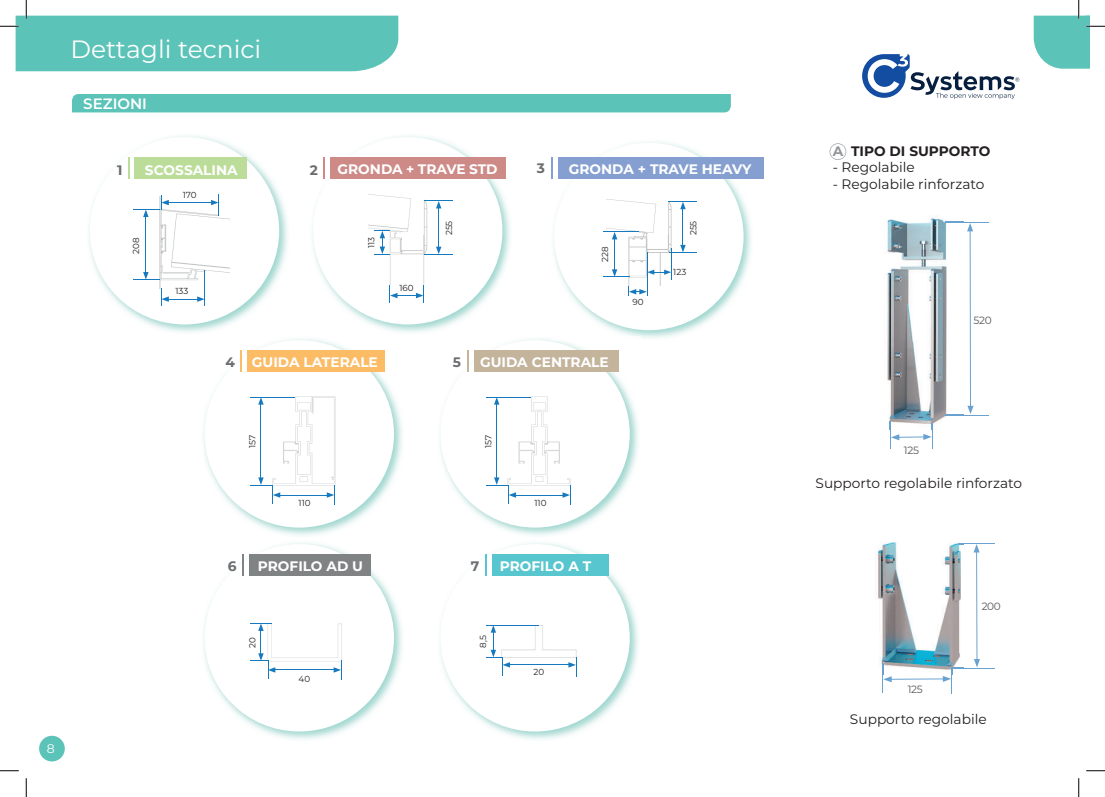
<style>
.page{position:relative;width:1105px;height:797px;background:#fff}
.page>*{position:absolute;margin:0;border:0;box-sizing:border-box;transform-origin:0 0}
.t1{font:25px "Montserrat";color:#fff}
.t2{font:600 15px "Montserrat";color:#fff}
.t3{font:700 13.75px "Montserrat";color:#fff}
.t4{font:13.75px "Montserrat";color:#231f20}
.t5{font:700 13.75px "Montserrat";color:#231f20}
.t6{font:700 13.75px "Montserrat";color:#6c6d70}
.t7{font:12.5px "Montserrat";color:#fff}
.t8{font:10.5px "Montserrat";letter-spacing:-.03em;color:#57585a}
.t9{font:8.75px "Montserrat";color:#231f20}
.s1{color:#939598}
</style>
<div class="page">
<img style="left:89px;top:136px;width:199px;height:197px">
<div style="left:90px;top:137px;width:189px;height:187px;background:#fff;border-radius:50%"></div>
<img style="left:551px;top:142px;width:203px;height:196px">
<div style="left:554px;top:143px;width:189px;height:187px;background:#fff;border-radius:50%"></div>
<img style="left:203px;top:339px;width:199px;height:197px">
<div style="left:205px;top:340px;width:189px;height:187px;background:#fff;border-radius:50%"></div>
<img style="left:203px;top:543px;width:199px;height:197px">
<div style="left:205px;top:544px;width:189px;height:187px;background:#fff;border-radius:50%"></div>
<img style="left:440px;top:543px;width:198px;height:197px">
<div style="left:440px;top:544px;width:190px;height:187px;background:#fff;border-radius:50%"></div>
<img style="left:440px;top:339px;width:198px;height:197px">
<img style="left:551px;top:337px;width:89px;height:4px">
<div style="left:440px;top:340px;width:190px;height:187px;background:#fff;border-radius:50%"></div>
<img style="left:312px;top:136px;width:198px;height:197px">
<div style="left:313px;top:137px;width:189px;height:187px;background:#fff;border-radius:50%"></div>
<svg style="left:862px;top:54px;width:157px;height:45px"></svg>
<div style="left:39px;top:735px;width:26px;height:26px;background:#5bc3b7;border-radius:50%"></div>
<div style="left:72px;top:94px;width:659px;height:18px;background:#5bc3b7"></div>
<div style="left:135px;top:158px;width:112px;height:21px;background:#bcdc99"></div>
<svg style="left:128px;top:158px;width:1px;height:21px"></svg>
<div style="left:330px;top:158px;width:176px;height:21px;background:#cd8a87"></div>
<svg style="left:324px;top:158px;width:1px;height:21px"></svg>
<div style="left:558px;top:157px;width:205px;height:21px;background:#859fd1"></div>
<svg style="left:551px;top:157px;width:1px;height:21px"></svg>
<div style="left:247px;top:350px;width:138px;height:21px;background:#fcbc66"></div>
<div style="left:249px;top:554px;width:122px;height:21px;background:#808384"></div>
<div style="left:492px;top:554px;width:117px;height:21px;background:#58c6cf"></div>
<div style="left:474px;top:350px;width:144px;height:21px;background:#c3b49b"></div>
<svg style="left:241px;top:350px;width:1px;height:21px"></svg>
<hr style="left:242px;top:554px;width:2px;height:21px;background:#808384">
<hr style="left:485px;top:554px;width:2px;height:21px;background:#58c6cf">
<hr style="left:467px;top:350px;width:2px;height:21px;background:#c3b49b">
<img style="left:159px;top:210px;width:71px;height:78px">
<hr style="left:146px;top:215px;width:1px;height:59px;background:#1579bf">
<svg style="left:134px;top:272px;width:26px;height:8px"></svg>
<hr style="left:205px;top:270px;width:1px;height:36px;background:#1579bf">
<hr style="left:167px;top:299px;width:32px;height:1px;background:#1579bf">
<svg style="left:197px;top:296px;width:8px;height:6px"></svg>
<svg style="left:161px;top:288px;width:8px;height:18px"></svg>
<hr style="left:167px;top:202px;width:46px;height:1px;background:#1579bf">
<svg style="left:211px;top:195px;width:8px;height:21px"></svg>
<svg style="left:134px;top:195px;width:35px;height:22px"></svg>
<img style="left:368px;top:194px;width:77px;height:91px">
<svg style="left:374px;top:230px;width:16px;height:25px"></svg>
<hr style="left:438px;top:206px;width:1px;height:43px;background:#1579bf">
<svg style="left:424px;top:201px;width:21px;height:7px"></svg>
<svg style="left:424px;top:247px;width:29px;height:8px"></svg>
<svg style="left:390px;top:285px;width:34px;height:18px"></svg>
<img style="left:607px;top:199px;width:79px;height:87px">
<svg style="left:648px;top:269px;width:23px;height:6px"></svg>
<hr style="left:603px;top:232px;width:36px;height:1px;background:#1579bf">
<hr style="left:614px;top:237px;width:1px;height:34px;background:#1579bf">
<svg style="left:612px;top:232px;width:5px;height:7px"></svg>
<svg style="left:603px;top:269px;width:27px;height:9px"></svg>
<hr style="left:683px;top:207px;width:1px;height:40px;background:#1579bf">
<svg style="left:669px;top:201px;width:28px;height:8px"></svg>
<svg style="left:669px;top:245px;width:28px;height:8px"></svg>
<hr style="left:647px;top:253px;width:1px;height:43px;background:#1579bf">
<hr style="left:671px;top:248px;width:1px;height:31px;background:#1579bf">
<svg style="left:628px;top:286px;width:19px;height:10px"></svg>
<img style="left:280px;top:396px;width:56px;height:89px">
<img style="left:510px;top:625px;width:67px;height:33px">
<img style="left:516px;top:396px;width:55px;height:89px">
<hr style="left:251px;top:397px;width:44px;height:1px;background:#1579bf">
<hr style="left:486px;top:625px;width:52px;height:1px;background:#1579bf">
<hr style="left:486px;top:397px;width:45px;height:1px;background:#1579bf">
<hr style="left:261px;top:402px;width:1px;height:77px;background:#1579bf">
<svg style="left:258px;top:398px;width:6px;height:6px"></svg>
<hr style="left:497px;top:402px;width:1px;height:77px;background:#1579bf">
<svg style="left:494px;top:398px;width:5px;height:6px"></svg>
<hr style="left:278px;top:495px;width:51px;height:1px;background:#1579bf">
<svg style="left:327px;top:485px;width:8px;height:19px"></svg>
<svg style="left:250px;top:477px;width:30px;height:27px"></svg>
<hr style="left:273px;top:669px;width:63px;height:1px;background:#1579bf">
<svg style="left:334px;top:660px;width:8px;height:19px"></svg>
<svg style="left:250px;top:623px;width:25px;height:56px"></svg>
<hr style="left:508px;top:664px;width:62px;height:1px;background:#1579bf">
<svg style="left:568px;top:657px;width:9px;height:19px"></svg>
<svg style="left:486px;top:626px;width:24px;height:50px"></svg>
<hr style="left:514px;top:495px;width:51px;height:1px;background:#1579bf">
<svg style="left:562px;top:485px;width:9px;height:19px"></svg>
<svg style="left:486px;top:477px;width:30px;height:27px"></svg>
<hr style="left:890px;top:678px;width:55px;height:1px;background:#69a2d1">
<svg style="left:973px;top:544px;width:7px;height:123px"></svg>
<hr style="left:970px;top:229px;width:1px;height:179px;background:#69a2d1">
<hr style="left:882px;top:663px;width:1px;height:30px;background:#69a2d1">
<hr style="left:952px;top:668px;width:43px;height:1px;background:#69a2d1">
<hr style="left:946px;top:414px;width:43px;height:1px;background:#69a2d1">
<hr style="left:958px;top:543px;width:37px;height:1px;background:#69a2d1">
<hr style="left:945px;top:222px;width:44px;height:1px;background:#69a2d1">
<img style="left:886px;top:216px;width:78px;height:214px">
<svg style="left:890px;top:421px;width:43px;height:28px"></svg>
<svg style="left:946px;top:406px;width:27px;height:9px"></svg>
<svg style="left:945px;top:222px;width:28px;height:9px"></svg>
<img style="left:877px;top:542px;width:87px;height:128px">
<svg style="left:882px;top:663px;width:10px;height:19px"></svg>
<svg style="left:943px;top:668px;width:21px;height:25px"></svg>
<svg style="left:830px;top:143px;width:16px;height:17px"></svg>
<svg style="left:0;top:770px;width:19px;height:1px"></svg>
<svg style="left:1086px;top:770px;width:19px;height:1px"></svg>
<svg style="left:0;top:0;width:398px;height:71px"></svg>
<svg style="left:25px;top:778px;width:2px;height:19px"></svg>
<svg style="left:1034px;top:0;width:71px;height:69px"></svg>
<svg style="left:1078px;top:778px;width:1px;height:19px"></svg>
<h1 class="t1" style="left:70px;top:32px;width:192px">Dettagli tecnici</h1>
<p class="t2" style="left:83px;top:93px;width:65px">SEZIONI</p>
<p class="t6" style="left:117px;top:160px;width:7px">1</p>
<p class="t3" style="left:145px;top:160px;width:94px">SCOSSALINA</p>
<p class="t6" style="left:310px;top:160px;width:10px">2</p>
<p class="t3" style="left:338px;top:159px;width:162px">GRONDA + TRAVE STD</p>
<p class="t6" style="left:537px;top:158px;width:10px">3</p>
<p class="t3" style="left:569px;top:159px;width:184px">GRONDA + TRAVE HEAVY</p>
<p class="t9" style="left:130px;top:253px;width:18px;rotate:-90deg">208</p>
<p class="t9" style="left:183px;top:189px;width:15px">170</p>
<p class="t9" style="left:175px;top:285px;width:14px">133</p>
<p class="t9" style="left:365px;top:248px;width:13px;rotate:-90deg">113</p>
<p class="t9" style="left:399px;top:282px;width:16px">160</p>
<p class="t9" style="left:443px;top:235px;width:16px;rotate:-90deg">255</p>
<p class="t9" style="left:599px;top:262px;width:17px;rotate:-90deg">228</p>
<p class="t6" style="left:225px;top:352px;width:11px">4</p>
<p class="t3" style="left:480px;top:352px;width:130px">GUIDA CENTRALE</p>
<p class="t3" style="left:252px;top:352px;width:127px">GUIDA LATERALE</p>
<p class="t6" style="left:453px;top:352px;width:10px">5</p>
<p class="t9" style="left:632px;top:295px;width:13px">90</p>
<p class="t9" style="left:687px;top:235px;width:16px;rotate:-90deg">255</p>
<p class="t9" style="left:673px;top:266px;width:15px">123</p>
<p class="t7" style="left:47px;top:740px;width:9px">8</p>
<p class="t9" style="left:246px;top:448px;width:15px;rotate:-90deg">157</p>
<p class="t9" style="left:299px;top:497px;width:14px">110</p>
<p class="t9" style="left:482px;top:448px;width:15px;rotate:-90deg">157</p>
<p class="t9" style="left:534px;top:497px;width:14px">110</p>
<p class="t6" style="left:228px;top:556px;width:10px">6</p>
<p class="t6" style="left:471px;top:556px;width:10px">7</p>
<p class="t3" style="left:258px;top:556px;width:107px">PROFILO AD U</p>
<p class="t3" style="left:500px;top:556px;width:93px">PROFILO A T</p>
<p class="t9" style="left:246px;top:647px;width:12px;rotate:-90deg">20</p>
<p class="t9" style="left:477px;top:648px;width:14px;rotate:-90deg">8,5</p>
<p class="t9" style="left:299px;top:673px;width:13px">40</p>
<p class="t9" style="left:533px;top:666px;width:12px">20</p>
<p class="t5" style="left:833px;top:141px;width:159px"><span class="s1">A</span> TIPO DI SUPPORTO</p>
<p class="t4" style="left:833px;top:158px;width:83px">- Regolabile</p>
<p class="t4" style="left:833px;top:175px;width:153px">- Regolabile rinforzato</p>
<p class="t8" style="left:904px;top:443px;width:17px">125</p>
<p class="t8" style="left:973px;top:313px;width:20px">520</p>
<p class="t4" style="left:816px;top:473px;width:208px">Supporto regolabile rinforzato</p>
<p class="t8" style="left:908px;top:682px;width:17px">125</p>
<p class="t8" style="left:982px;top:599px;width:21px">200</p>
<p class="t4" style="left:850px;top:709px;width:138px">Supporto regolabile</p>
</div>
